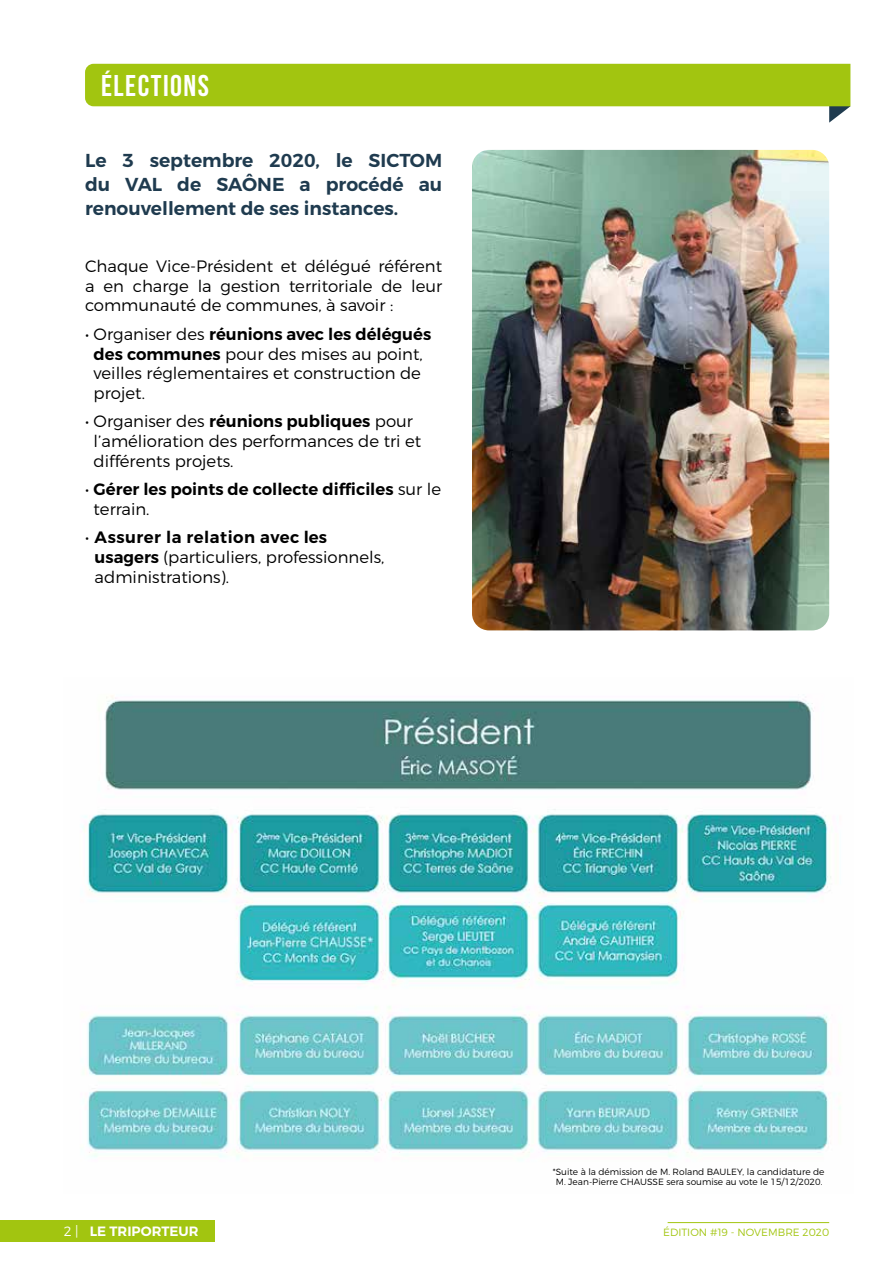
<style>
.page{position:relative;width:893px;height:1263px;background:#fff}
.page>*{position:absolute;margin:0;border:0;box-sizing:border-box;transform-origin:0 0}
.t1{font:700 30px "Bebas Neue";letter-spacing:.05em;color:#fff}
.t2{font:600 18.75px/24px "Montserrat";color:#1f3b4f;text-align:justify}
.t3{font:300 16.5px/19.8px "Montserrat";color:#000}
.t4{font:600 16.5px/19.8px "Montserrat";color:#000}
.t5{font:600 13.5px "Montserrat";color:#fff}
.t6{font:300 10.5px "Montserrat";color:#a2c510}
.t7{font:300 9px/10.5px "Montserrat";color:#000;text-align:center}
.s1{font-weight:600}
.s2{font-weight:300}
</style>
<div class="page">
<div style="left:0;top:1220px;width:215px;height:22px;background:#a2c510"></div>
<hr style="left:668px;top:1222px;width:161px;height:1px;background:#a2c510">
<svg style="left:85px;top:64px;width:765px;height:59px"></svg>
<img style="left:472px;top:150px;width:357px;height:480px">
<img style="left:82px;top:695px;width:759px;height:464px">
<h1 class="t1" style="left:101px;top:69px;width:110px">ÉLECTIONS</h1>
<p class="t2" style="left:85px;top:149px;width:359px">Le 3 septembre 2020, le SICTOM du VAL de SAÔNE a procédé au renouvellement de ses instances.</p>
<p class="t3" style="left:85px;top:256px;width:359px;text-align:justify">Chaque Vice-Président et délégué référent a en charge la gestion territoriale de leur communauté de communes, à savoir :</p>
<p class="t3" style="left:94px;top:324px;width:339px;text-indent:-9px">• Organiser des <span class="s1">réunions avec les délégués des communes</span> pour des mises au point, veilles réglementaires et construction de projet.</p>
<p class="t3" style="left:94px;top:411px;width:329px;text-indent:-9px">• Organiser des <span class="s1">réunions publiques</span> pour l’amélioration des performances de tri et différents projets.</p>
<p class="t4" style="left:94px;top:480px;width:349px;text-indent:-9px"><span class="s2">•</span> Gérer les points de collecte difficiles <span class="s2">sur le terrain.</span></p>
<p class="t3" style="left:95px;top:527px;width:291px;text-indent:-10px">• <span class="s1">Assurer la relation avec les usagers</span> (particuliers, professionnels, administrations).</p>
<p class="t7" style="left:553px;top:1166px;width:273px">*Suite à la démission de M. Roland BAULEY, la candidature de<br>M. Jean-Pierre CHAUSSE sera soumise au vote le 15/12/2020.</p>
<p class="t5" style="left:64px;top:1223px;width:136px"><span class="s2">2 |</span> LE TRIPORTEUR</p>
<p class="t6" style="left:663px;top:1226px;width:167px">ÉDITION #19 - NOVEMBRE 2020</p>
</div>
